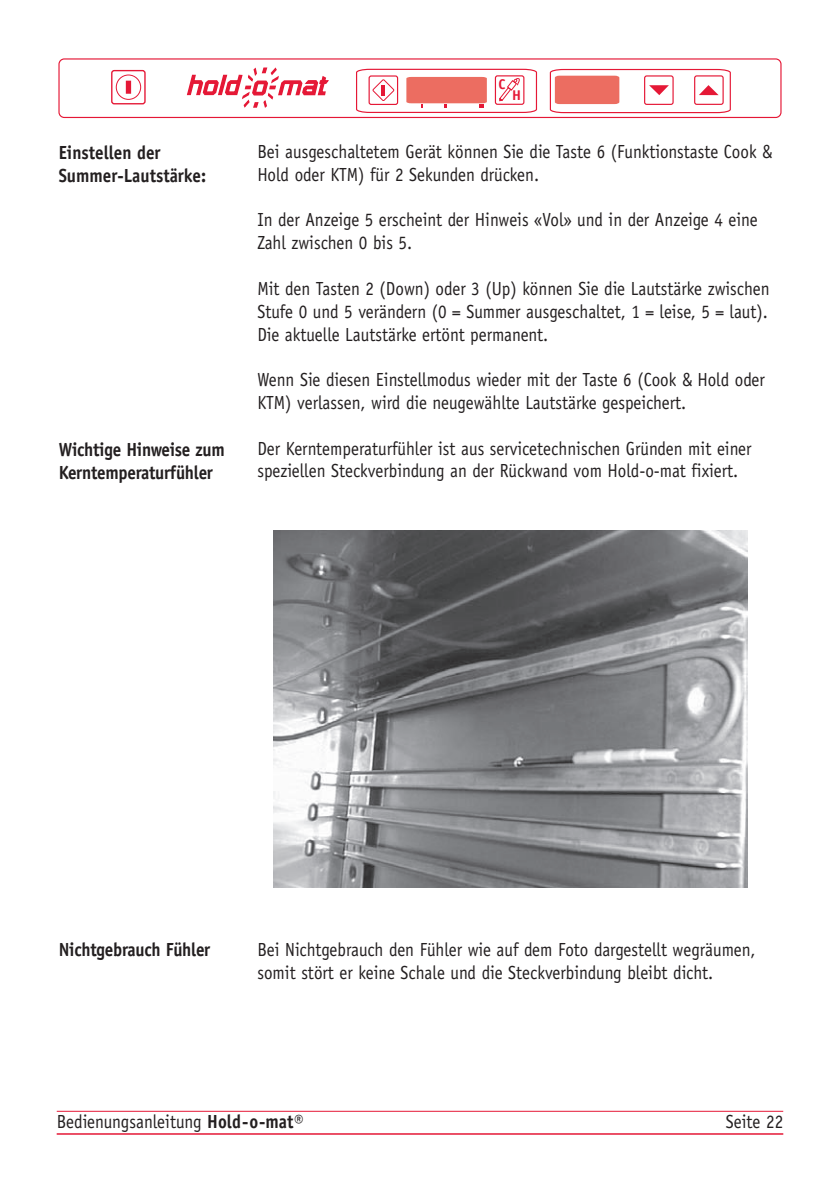
<style>
.page{position:relative;width:840px;height:1191px;background:#fff}
.page>*{position:absolute;margin:0;border:0;box-sizing:border-box;transform-origin:0 0}
.t1{font:19px/22.8px "Officina Sans";color:#231f20;scale:.9 1}
.t2{font:700 19px/22.8px "Officina Sans";letter-spacing:-.015em;color:#231f20;scale:.9 1}
.t3{font:700 14.2px "Officina Sans";color:#e51836}
.s1{font-weight:700}
</style>
<div class="page">
<img style="left:273px;top:530px;width:473px;height:357px">
<div style="left:58px;top:58px;width:723px;height:60px;border:1px solid #e51836;border-radius:5px"></div>
<svg style="left:187px;top:67px;width:142px;height:41px"></svg>
<div style="left:111px;top:70px;width:34px;height:34px;border:1px solid #e51836;border-radius:2px"></div>
<div style="left:116px;top:75px;width:25px;height:25px;border:1px solid #e51836;border-radius:50%"></div>
<hr style="left:126px;top:81px;width:4px;height:12px;background:#e51836">
<div style="left:126px;top:81px;width:5px;height:13px;border:1px solid #e51836"></div>
<svg style="left:549px;top:68px;width:182px;height:46px"></svg>
<svg style="left:356px;top:68px;width:181px;height:45px"></svg>
<hr style="left:57px;top:1111px;width:725px;height:1px;background:#e51836">
<hr style="left:57px;top:1133px;width:725px;height:1px;background:#e51836">
<p class="t2" style="left:59px;top:141px;width:165px">Einstellen der<br>Summer-Lautstärke:</p>
<p class="t2" style="left:59px;top:438px;width:186px">Wichtige Hinweise zum<br>Kerntemperaturfühler</p>
<p class="t3" style="left:498px;top:75px;width:9px">C</p>
<p class="t3" style="left:512px;top:87px;width:10px">H</p>
<p class="t1" style="left:257px;top:140px;width:573px">Bei ausgeschaltetem Gerät können Sie die Taste 6 (Funktionstaste Cook &amp;<br>Hold oder KTM) für 2 Sekunden drücken.</p>
<p class="t1" style="left:257px;top:209px;width:557px">In der Anzeige 5 erscheint der Hinweis «Vol» und in der Anzeige 4 eine<br>Zahl zwischen 0 bis 5.</p>
<p class="t1" style="left:257px;top:277px;width:570px;text-align:justify">Mit den Tasten 2 (Down) oder 3 (Up) können Sie die Lautstärke zwischen Stufe 0 und 5 verändern (0 = Summer ausgeschaltet, 1 = leise, 5 = laut).<br>Die aktuelle Lautstärke ertönt permanent.</p>
<p class="t1" style="left:257px;top:368px;width:565px">Wenn Sie diesen Einstellmodus wieder mit der Taste 6 (Cook &amp; Hold oder<br>KTM) verlassen, wird die neugewählte Lautstärke gespeichert.</p>
<p class="t1" style="left:257px;top:437px;width:550px">Der Kerntemperaturfühler ist aus servicetechnischen Gründen mit einer speziellen Steckverbindung an der Rückwand vom Hold-o-mat fixiert.</p>
<p class="t2" style="left:59px;top:938px;width:170px">Nichtgebrauch Fühler</p>
<p class="t1" style="left:257px;top:938px;width:555px">Bei Nichtgebrauch den Fühler wie auf dem Foto dargestellt wegräumen, somit stört er keine Schale und die Steckverbindung bleibt dicht.</p>
<p class="t1" style="left:57px;top:1110px;width:276px">Bedienungsanleitung <span class="s1">Hold-o-mat®</span></p>
<p class="t1" style="left:725px;top:1110px;width:65px">Seite------ 22</p>
</div>
